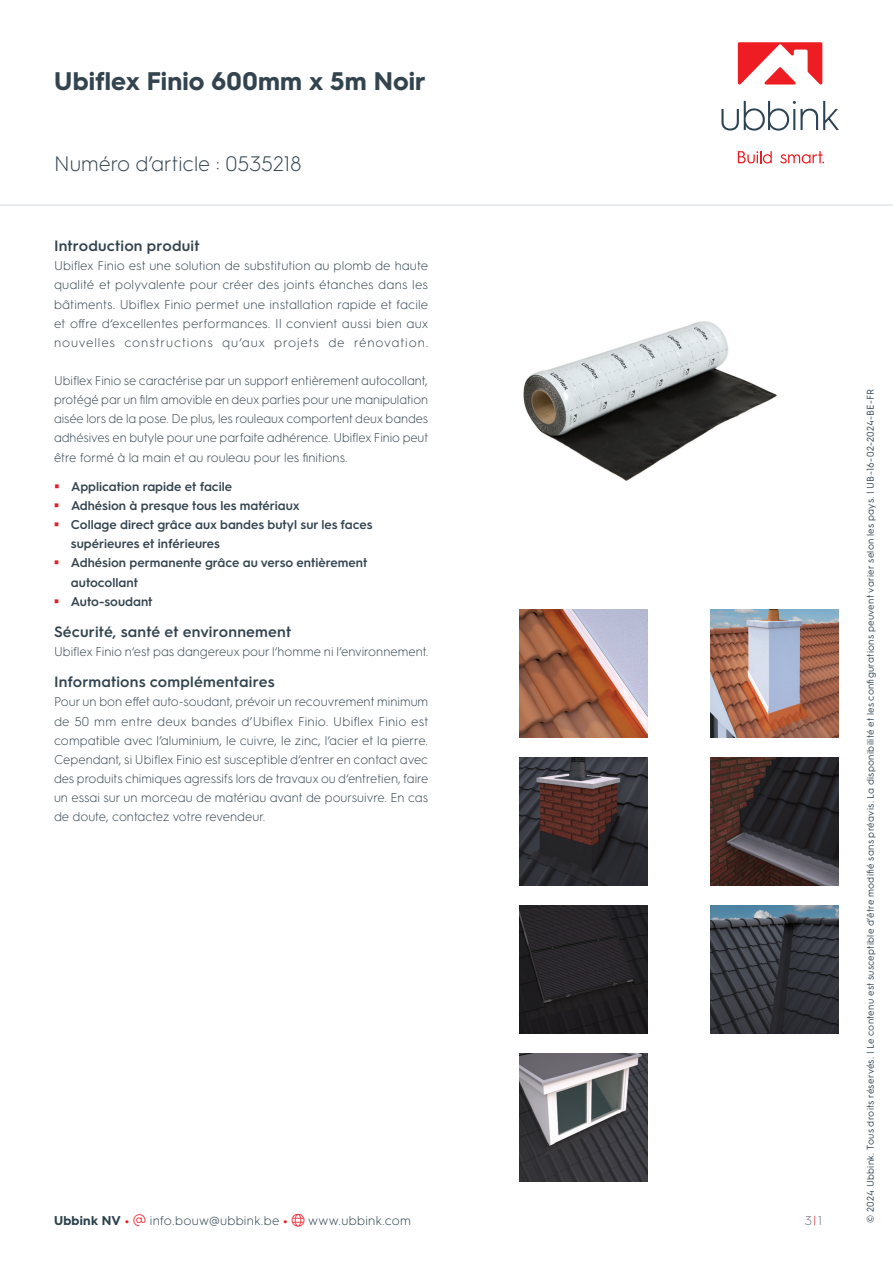
<style>
.page{position:relative;width:893px;height:1263px;background:#fff}
.page>*{position:absolute;margin:0;border:0;box-sizing:border-box;transform-origin:0 0}
.t1{font:700 25.5px "HGS3";letter-spacing:.005em;color:#33444f}
.t2{font:300 21px "HGS3";color:#33444f}
.t3{font:600 15px "HGS3";letter-spacing:.01em;color:#33444f}
.t4{font:300 12.75px/19.2px "HGS3";color:#33444f;text-align:justify}
.t5{font:600 12.75px/19.2px "HGS3";color:#33444f}
.t6{font:300 12.75px "HGS3";letter-spacing:.02em;color:#2c424c}
.t7{font:300 12.75px "HGS3";color:#66737c}
.t8{font:9.75px "HGS3";letter-spacing:.025em;color:#33444f}
.s1{font-weight:700}
.s2{font-weight:700;color:#e31e25}
.s3{color:#ee1f2d}
.s4{color:#e31e25}
</style>
<div class="page">
<img style="left:520px;top:1053px;width:127px;height:128px">
<img style="left:711px;top:906px;width:127px;height:127px">
<img style="left:520px;top:906px;width:127px;height:127px">
<img style="left:711px;top:758px;width:127px;height:127px">
<img style="left:520px;top:758px;width:127px;height:127px">
<img style="left:711px;top:610px;width:127px;height:127px">
<img style="left:520px;top:610px;width:127px;height:127px">
<img style="left:523px;top:321px;width:254px;height:160px">
<hr style="left:0;top:204px;width:893px;height:2px;background:#e1e4e6">
<svg style="left:721px;top:101px;width:118px;height:30px"></svg>
<svg style="left:738px;top:151px;width:34px;height:13px"></svg>
<svg style="left:780px;top:151px;width:44px;height:13px"></svg>
<svg style="left:738px;top:42px;width:84px;height:43px"></svg>
<h1 class="t1" style="left:54px;top:63px;width:373px">Ubiflex Finio 600mm x 5m Noir</h1>
<h2 class="t2" style="left:54px;top:150px;width:249px">Numéro d’article : 0535218</h2>
<p class="t3" style="left:54px;top:235px;width:147px">Introduction produit</p>
<p class="t4" style="left:54px;top:255px;width:376px">Ubiflex Finio est une solution de substitution au plomb de haute qualité et polyvalente pour créer des joints étanches dans les bâtiments. Ubiflex Finio permet une installation rapide et facile et offre d‘excellentes performances. Il convient aussi bien aux nouvelles constructions qu‘aux projets de rénovation.</p>
<p class="t4" style="left:54px;top:370px;width:376px">Ubiflex Finio se caractérise par un support entièrement autocollant, protégé par un film amovible en deux parties pour une manipulation aisée lors de la pose. De plus, les rouleaux comportent deux bandes adhésives en butyle pour une parfaite adhérence. Ubiflex Finio peut être formé à la main et au rouleau pour les finitions.</p>
<p class="t5" style="left:71px;top:476px;width:303px">Application rapide et facile<br>Adhésion à presque tous les matériaux<br>Collage direct grâce aux bandes butyl sur les faces supérieures et inférieures<br>Adhésion permanente grâce au verso entièrement autocollant<br>Auto-soudant</p>
<p class="t3" style="left:54px;top:621px;width:239px">Sécurité, santé et environnement</p>
<p class="t4" style="left:54px;top:641px;width:376px">Ubiflex Finio n‘est pas dangereux pour l‘homme ni l‘environnement.</p>
<p class="t3" style="left:54px;top:671px;width:222px">Informations complémentaires</p>
<p class="t4" style="left:54px;top:692px;width:376px">Pour un bon effet auto-soudant, prévoir un recouvrement minimum de 50 mm entre deux bandes d’Ubiflex Finio. Ubiflex Finio est compatible avec l’aluminium, le cuivre, le zinc, l‘acier et la pierre.<br>Cependant, si Ubiflex Finio est susceptible d‘entrer en contact avec des produits chimiques agressifs lors de travaux ou d‘entretien, faire un essai sur un morceau de matériau avant de poursuivre. En cas de doute, contactez votre revendeur.</p>
<p class="t6" style="left:54px;top:1211px;width:359px"><span class="s1">Ubbink NV</span> <span class="s2">•</span> <span class="s3">▼</span> info.bouw@ubbink.be <span class="s2">•</span> <span class="s3">●□</span> www.ubbink.com</p>
<p class="t7" style="left:805px;top:1211px;width:19px">3<span class="s4">|</span>1</p>
<p class="t8" style="left:864px;top:1222px;width:835px;rotate:-90deg">© 2024 Ubbink. Tous droits réservés. | Le contenu est susceptible d’être modifié sans préavis. La disponibilité et les configurations peuvent varier selon les pays. | UB-16-02-2024-BE-FR</p>
</div>
